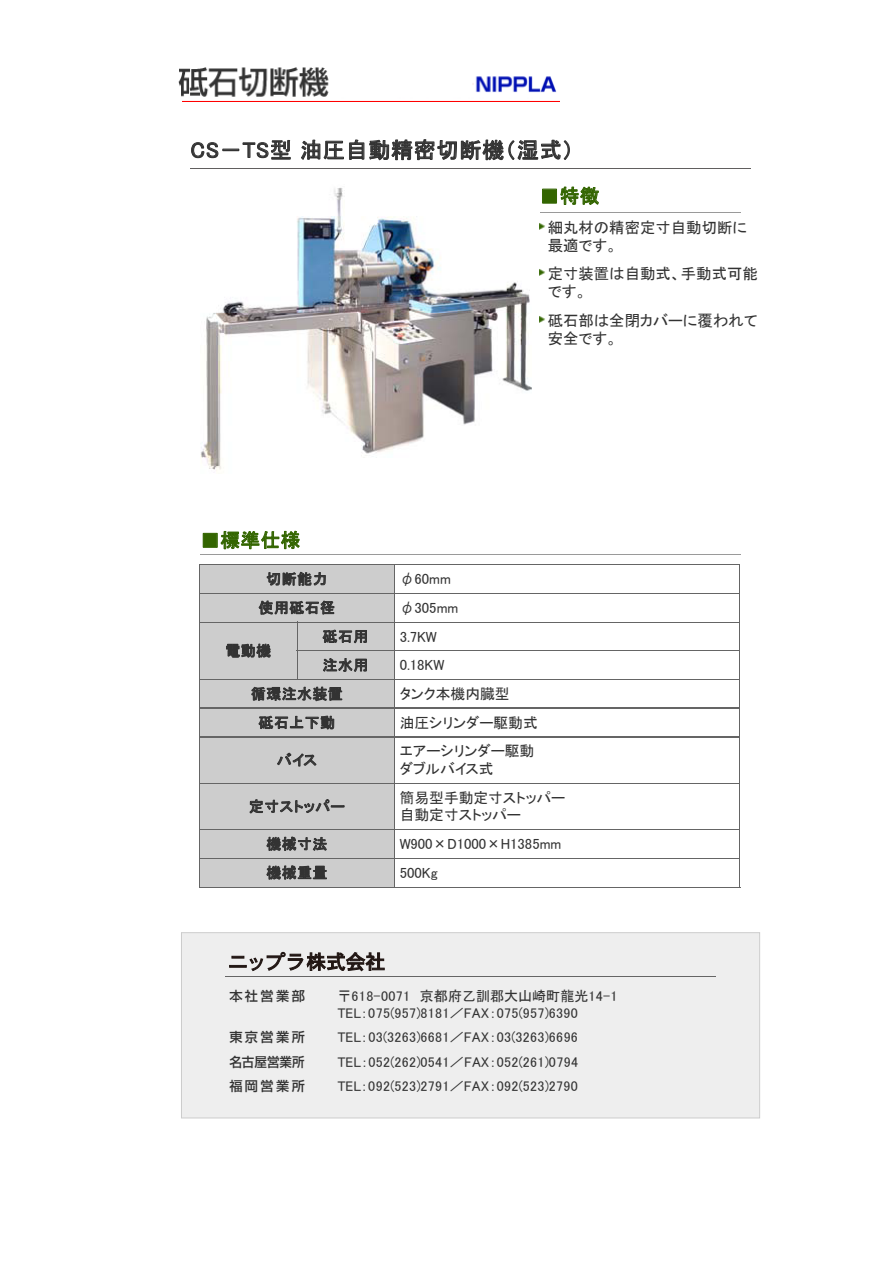
<style>
.page{position:relative;width:893px;height:1263px;background:#fff}
.page>*{position:absolute;margin:0;border:0;box-sizing:border-box;transform-origin:0 0}
.t1{font:22.05px "MS P Gothic";letter-spacing:.03em;color:#333}
.t2{font:19.5px "MS P Gothic";letter-spacing:.03em;color:#336500}
.t3{font:15.45px/18.3px "MS P Gothic";color:#333}
.t4{font:14.7px/17.7px "MS P Gothic";color:#333}
.t5{font:14.7px "MS P Gothic";letter-spacing:.045em;color:#333}
.t6{font:14.1px/16.8px "MS P Gothic";letter-spacing:.025em;color:#333}
.t7{font:500 13.2px/24.3px "Shin Go Pro";letter-spacing:.18em;color:#333;text-align:justify}
</style>
<div class="page">
<hr style="left:190px;top:168px;width:560px;height:1px;background:#615f5f">
<hr style="left:201px;top:554px;width:539px;height:1px;background:#9a9a9a">
<div style="left:200px;top:565px;width:195px;height:58px;background:#cdcdcd"></div>
<div style="left:200px;top:623px;width:98px;height:57px;background:#cdcdcd"></div>
<div style="left:298px;top:623px;width:97px;height:57px;background:#cdcdcd"></div>
<div style="left:200px;top:680px;width:195px;height:208px;background:#cdcdcd"></div>
<hr style="left:297px;top:622px;width:1px;height:57px;background:#656565">
<hr style="left:199px;top:564px;width:1px;height:323px;background:#656565">
<hr style="left:394px;top:565px;width:1px;height:322px;background:#656565">
<hr style="left:739px;top:564px;width:1px;height:323px;background:#656565">
<hr style="left:200px;top:564px;width:539px;height:1px;background:#656565">
<hr style="left:200px;top:593px;width:194px;height:1px;background:#656565">
<hr style="left:395px;top:593px;width:344px;height:1px;background:#656565">
<hr style="left:200px;top:622px;width:97px;height:1px;background:#656565">
<hr style="left:298px;top:622px;width:96px;height:1px;background:#656565">
<hr style="left:395px;top:622px;width:344px;height:1px;background:#656565">
<hr style="left:297px;top:650px;width:97px;height:1px;background:#656565">
<hr style="left:395px;top:650px;width:344px;height:1px;background:#656565">
<hr style="left:200px;top:679px;width:194px;height:1px;background:#656565">
<hr style="left:395px;top:679px;width:344px;height:1px;background:#656565">
<hr style="left:200px;top:708px;width:194px;height:1px;background:#656565">
<hr style="left:395px;top:708px;width:344px;height:1px;background:#656565">
<hr style="left:200px;top:736px;width:194px;height:2px;background:#656565">
<hr style="left:395px;top:736px;width:344px;height:2px;background:#656565">
<hr style="left:200px;top:783px;width:194px;height:1px;background:#656565">
<hr style="left:395px;top:783px;width:344px;height:1px;background:#656565">
<hr style="left:200px;top:829px;width:194px;height:1px;background:#656565">
<hr style="left:395px;top:829px;width:344px;height:1px;background:#656565">
<hr style="left:200px;top:858px;width:194px;height:1px;background:#656565">
<hr style="left:395px;top:858px;width:344px;height:1px;background:#656565">
<hr style="left:199px;top:887px;width:541px;height:1px;background:#656565">
<img style="left:200px;top:217px;width:332px;height:254px">
<hr style="left:540px;top:212px;width:200px;height:1px;background:#9a9a9a">
<svg style="left:540px;top:269px;width:5px;height:7px"></svg>
<svg style="left:540px;top:316px;width:5px;height:6px"></svg>
<img style="left:178px;top:68px;width:382px;height:34px">
<svg style="left:191px;top:140px;width:100px;height:20px"></svg>
<svg style="left:301px;top:139px;width:298px;height:90px"></svg>
<div style="left:203px;top:533px;width:14px;height:15px;border:1px solid #336500"></div>
<svg style="left:220px;top:531px;width:80px;height:18px"></svg>
<svg style="left:267px;top:572px;width:59px;height:14px"></svg>
<svg style="left:259px;top:601px;width:75px;height:14px"></svg>
<svg style="left:226px;top:630px;width:141px;height:71px"></svg>
<svg style="left:259px;top:716px;width:75px;height:51px"></svg>
<svg style="left:249px;top:799px;width:95px;height:14px"></svg>
<svg style="left:266px;top:837px;width:61px;height:14px"></svg>
<svg style="left:266px;top:866px;width:61px;height:14px"></svg>
<div style="left:182px;top:933px;width:577px;height:185px;background:#eee"></div>
<div style="left:181px;top:932px;width:579px;height:186px;border:1px solid #ccc"></div>
<hr style="left:225px;top:976px;width:491px;height:1px;background:#656565">
<svg style="left:230px;top:952px;width:154px;height:19px"></svg>
<h1 class="t1" style="left:190px;top:139px;width:385px">CS－TS型油圧自動精密切断機（湿式）</h1>
<h2 class="t2" style="left:540px;top:186px;width:61px">■特徴</h2>
<p class="t3" style="left:548px;top:218px;width:201px">細丸材の精密定寸自動切断に最適です。</p>
<p class="t3" style="left:548px;top:264px;width:212px">定寸装置は自動式、手動式可能です。</p>
<p class="t3" style="left:548px;top:311px;width:211px">砥石部は全閉カバーに覆われて安全です。</p>
<h2 class="t2" style="left:200px;top:530px;width:101px">■標準仕様</h2>
<p class="t4" style="left:266px;top:570px;width:62px">切断能力</p>
<p class="t4" style="left:400px;top:570px;width:52px">φ60mm</p>
<p class="t4" style="left:259px;top:599px;width:78px">使用砥石径</p>
<p class="t4" style="left:400px;top:599px;width:60px">φ305mm</p>
<p class="t4" style="left:225px;top:642px;width:47px">電動機</p>
<p class="t4" style="left:323px;top:627px;width:47px">砥石用</p>
<p class="t4" style="left:400px;top:627px;width:39px">3.7KW</p>
<p class="t4" style="left:323px;top:656px;width:47px">注水用</p>
<p class="t4" style="left:400px;top:656px;width:46px">0.18KW</p>
<p class="t4" style="left:251px;top:685px;width:93px">循環注水装置</p>
<p class="t4" style="left:400px;top:685px;width:111px">タンク本機内臓型</p>
<p class="t4" style="left:259px;top:714px;width:78px">砥石上下動</p>
<p class="t4" style="left:400px;top:714px;width:139px">油圧シリンダー駆動式</p>
<p class="t4" style="left:277px;top:751px;width:42px">バイス</p>
<p class="t4" style="left:400px;top:742px;width:136px">エアーシリンダー駆動ダブルバイス式</p>
<p class="t5" style="left:249px;top:799px;width:97px">定寸ストッパー</p>
<p class="t4" style="left:400px;top:789px;width:167px">簡易型手動定寸ストッパー自動定寸ストッパー</p>
<p class="t4" style="left:266px;top:835px;width:62px">機械寸法</p>
<p class="t4" style="left:400px;top:835px;width:163px">W900×D1000×H1385mm</p>
<p class="t4" style="left:266px;top:864px;width:62px">機械重量</p>
<p class="t4" style="left:400px;top:864px;width:39px">500Kg</p>
<p class="t7" style="left:229px;top:982px;width:77px">本社営業部</p>
<p class="t7" style="left:229px;top:1024px;width:77px">東京営業所名古屋営業所福岡営業所</p>
<p class="t6" style="left:337px;top:988px;width:281px">〒618-0071 京都府乙訓郡大山崎町龍光14-1<br>TEL：075(957)8181／FAX：075(957)6390</p>
<p class="t6" style="left:338px;top:1025px;width:242px;line-height:24.3px">TEL：03(3263)6681／FAX：03(3263)6696<br>TEL：052(262)0541／FAX：052(261)0794</p>
<p class="t6" style="left:337px;top:1077px;width:242px">TEL：092(523)2791／FAX：092(523)2790</p>
</div>
